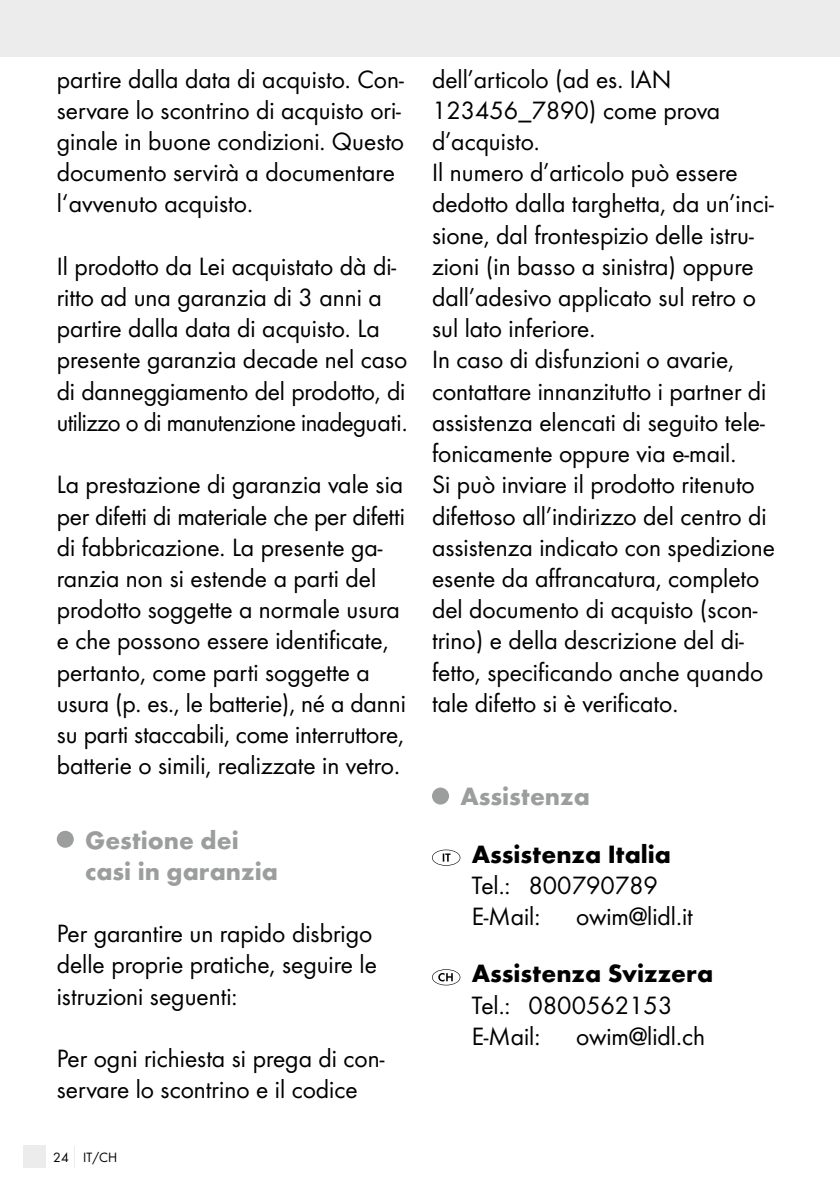
<style>
.page{position:relative;width:840px;height:1191px;background:#fff}
.page>*{position:absolute;margin:0;border:0;box-sizing:border-box;transform-origin:0 0}
.t1{font:26px/31.2px "Futura Boo";color:#000}
.t2{font:700 26px/31.2px "Futura";color:#9c9d9d}
.t3{font:700 26px "Futura";color:#000}
.t4{font:14px "Futura Boo";color:#000}
</style>
<div class="page">
<div style="left:0;top:0;width:839px;height:57px;background:#ececec"></div>
<div style="left:23px;top:1145px;width:22px;height:23px;background:#ececec"></div>
<svg style="left:74px;top:1146px;width:1px;height:22px"></svg>
<div style="left:57px;top:830px;width:17px;height:17px;background:#9c9d9d;border-radius:50%"></div>
<div style="left:432px;top:787px;width:17px;height:17px;background:#9c9d9d;border-radius:50%"></div>
<svg style="left:432px;top:849px;width:28px;height:16px"></svg>
<svg style="left:432px;top:969px;width:28px;height:16px"></svg>
<p class="t1" style="left:57px;top:63px;width:349px">partire dalla data di acquisto. Con&shy;servare lo scontrino di acquisto ori&shy;ginale in buone condizioni. Questo documento servirà a documentare l‘avvenuto acquisto.</p>
<p class="t1" style="left:57px;top:250px;width:352px">Il prodotto da Lei acquistato dà di&shy;ritto ad una garanzia di 3 anni a partire dalla data di acquisto. La presente garanzia decade nel caso di danneggiamento del prodotto, di utilizzo o di manutenzione inadeguati.</p>
<p class="t1" style="left:57px;top:469px;width:351px">La prestazione di garanzia vale sia per difetti di materiale che per difetti di fabbricazione. La presente ga&shy;ranzia non si estende a parti del prodotto soggette a normale usura e che possono essere identificate, pertanto, come parti soggette a usura (p. es., le batterie), né a danni su parti staccabili, come interruttore, batterie o simili, realizzate in vetro.</p>
<p class="t2" style="left:85px;top:824px;width:194px">Gestione dei casi in garanzia</p>
<p class="t1" style="left:57px;top:918px;width:321px">Per garantire un rapido disbrigo delle proprie pratiche, seguire le istruzioni seguenti:</p>
<p class="t1" style="left:57px;top:1042px;width:329px">Per ogni richiesta si prega di con&shy;servare lo scontrino e il codice</p>
<p class="t4" style="left:53px;top:1149px;width:65px">24 IT/CH</p>
<p class="t1" style="left:432px;top:63px;width:344px">dell’articolo (ad es. IAN<br>123456_7890) come prova d’acquisto.<br>Il numero d’articolo può essere dedotto dalla targhetta, da un’inci&shy;sione, dal frontespizio delle istru&shy;zioni (in basso a sinistra) oppure dall’adesivo applicato sul retro o sul lato inferiore.<br>In caso di disfunzioni o avarie, contattare innanzitutto i partner di assistenza elencati di seguito tele&shy;fonicamente oppure via e-mail.<br>Si può inviare il prodotto ritenuto difettoso all’indirizzo del centro di assistenza indicato con spedizione esente da affrancatura, completo del documento di acquisto (scon&shy;trino) e della descrizione del di&shy;fetto, specificando anche quando tale difetto si è verificato.</p>
<p class="t2" style="left:460px;top:780px;width:131px">Assistenza</p>
<p class="t3" style="left:471px;top:838px;width:201px">Assistenza Italia</p>
<p class="t1" style="left:471px;top:869px;width:188px">Tel.: 800790789<br>E-Mail:</p>
<p class="t1" style="left:576px;top:900px;width:118px">owim@lidl.it</p>
<p class="t3" style="left:471px;top:957px;width:243px">Assistenza Svizzera</p>
<p class="t1" style="left:471px;top:989px;width:202px">Tel.: 0800562153<br>E-Mail:</p>
<p class="t1" style="left:576px;top:1020px;width:130px">owim@lidl.ch</p>
</div>
